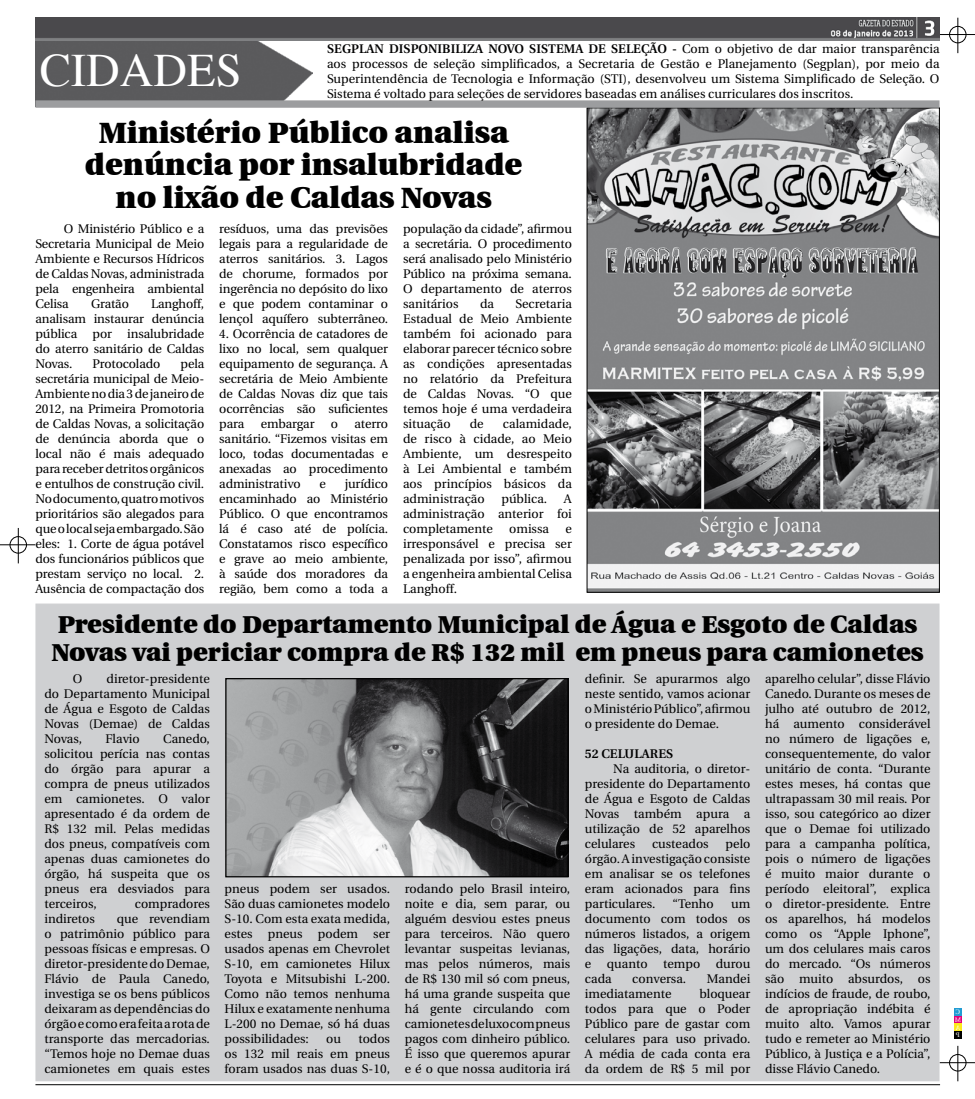
<style>
.page{position:relative;width:975px;height:1099px;background:#fff}
.page>*{position:absolute;margin:0;border:0;box-sizing:border-box;transform-origin:0 0}
.t1{font:47.5px "Times";color:#fff}
.t2{font:900 30px/32.5px "Utopia";color:#000;text-align:center}
.t3{font:900 25px/27.5px "Utopia";color:#000}
.t4{font:12.5px/15px "Utopia";color:#000;text-align:justify}
.t5{font:600 12.5px "Utopia";color:#000}
.s1{font-weight:600}
</style>
<div class="page">
<hr style="left:939px;top:34px;width:35px;height:1px;background:#000">
<hr style="left:957px;top:18px;width:1px;height:35px;background:#000">
<div style="left:949px;top:26px;width:17px;height:17px;border:1px solid #000;border-radius:50%"></div>
<hr style="left:939px;top:1062px;width:35px;height:1px;background:#000">
<hr style="left:957px;top:1045px;width:1px;height:36px;background:#000">
<div style="left:949px;top:1054px;width:17px;height:17px;border:1px solid #000;border-radius:50%"></div>
<div style="left:954px;top:1008px;width:7px;height:7px;background:#219cd3"></div>
<div style="left:954px;top:1015px;width:7px;height:8px;background:#e20079"></div>
<div style="left:954px;top:1023px;width:7px;height:7px;background:#fcea1b"></div>
<div style="left:954px;top:1030px;width:7px;height:8px;background:#000"></div>
<hr style="left:35px;top:1084px;width:905px;height:1px;background:#000">
<hr style="left:0;top:544px;width:35px;height:1px;background:#000">
<hr style="left:18px;top:528px;width:1px;height:35px;background:#000">
<div style="left:10px;top:536px;width:17px;height:17px;border:1px solid #000;border-radius:50%"></div>
<img style="left:589px;top:110px;width:348px;height:480px">
<img style="left:35px;top:40px;width:277px;height:60px">
<div style="left:35px;top:100px;width:904px;height:8px;background:#9c9d9f"></div>
<img style="left:35px;top:18px;width:904px;height:22px">
<div style="left:35px;top:603px;width:904px;height:478px;background:#cfd0d2;border:1px solid #cfd0d2"></div>
<img style="left:227px;top:680px;width:339px;height:195px">
<div style="left:225px;top:678px;width:343px;height:199px;border:1px solid #000"></div>
<p class="t4" style="left:327px;top:41px;width:614px"><span class="s1">SEGPLAN DISPONIBILIZA NOVO SISTEMA DE SELEÇÃO -</span> Com o objetivo de dar maior transparência aos processos de seleção simplificados, a Secretaria de Gestão e Planejamento (Segplan), por meio da Superintendência de Tecnologia e Informação (STI), desenvolveu um Sistema Simplificado de Seleção. O Sistema é voltado para seleções de servidores baseadas em análises curriculares dos inscritos.</p>
<h2 class="t2" style="left:85px;top:116px;width:439px">Ministério Público analisa denúncia por insalubridade no lixão de Caldas Novas</h2>
<p class="t4" style="left:35px;top:221px;width:170px;text-indent:28px">O Ministério Público e a Secretaria Municipal de Meio Ambiente e Recursos Hídricos de Caldas Novas, administrada pela engenheira ambiental Celisa</p>
<h1 class="t1" style="left:40px;top:44px;width:203px">CIDADES</h1>
<p class="t4" style="left:403px;top:221px;width:170px">população da cidade”, afirmou a secretária. O procedimento será analisado pelo Ministério Público na próxima semana.<br>O departamento de aterros sanitários</p>
<p class="t4" style="left:219px;top:221px;width:170px">resíduos, uma das previsões legais para a regularidade de aterros sanitários. 3. Lagos de chorume, formados por ingerência no depósito do lixo e que podem contaminar o lençol aquífero subterrâneo.</p>
<p class="t4" style="left:219px;top:326px;width:170px">4. Ocorrência de catadores de lixo no local, sem qualquer equipamento de segurança. A secretária de Meio Ambiente de Caldas Novas diz que tais ocorrências são suficientes para</p>
<p class="t4" style="left:35px;top:296px;width:170px;text-indent:116px">Langhoff, analisam instaurar denúncia pública por insalubridade do aterro sanitário de Caldas Novas.</p>
<p class="t4" style="left:480px;top:296px;width:16px">da</p>
<p class="t4" style="left:403px;top:296px;width:170px;text-indent:112px">Secretaria Estadual de Meio Ambiente também foi acionado para elaborar parecer técnico sobre as condições apresentadas no relatório da Prefeitura de Caldas Novas. “O que temos hoje é uma verdadeira situação</p>
<p class="t4" style="left:91px;top:296px;width:39px">Gratão</p>
<p class="t4" style="left:35px;top:356px;width:170px;text-indent:145px">pela secretária municipal de Meio-Ambiente no dia 3 de janeiro de 2012, na Primeira Promotoria de Caldas Novas, a solicitação de denúncia aborda que o local não é mais adequado para receber detritos orgânicos e entulhos de construção civil.<br>No documento, quatro motivos prioritários são alegados para que o local seja embargado. São eles: 1. Corte de água potável dos funcionários públicos que prestam serviço no local. 2.<br>Ausência de compactação dos</p>
<p class="t4" style="left:93px;top:356px;width:69px">Protocolado</p>
<p class="t4" style="left:261px;top:416px;width:55px">embargar</p>
<p class="t4" style="left:331px;top:416px;width:9px">o</p>
<p class="t4" style="left:403px;top:416px;width:170px;text-indent:100px">calamidade, de risco à cidade, ao Meio Ambiente, um desrespeito à Lei Ambiental e também aos princípios básicos da administração</p>
<p class="t4" style="left:470px;top:416px;width:15px">de</p>
<p class="t4" style="left:219px;top:416px;width:170px;text-indent:135px">aterro sanitário. “Fizemos visitas em loco, todas documentadas e anexadas ao procedimento administrativo</p>
<p class="t4" style="left:219px;top:476px;width:170px;text-indent:125px">jurídico encaminhado ao Ministério Público. O que encontramos lá é caso até de polícia.<br>Constatamos risco específico e grave ao meio ambiente, à saúde dos moradores da região, bem como a toda a</p>
<p class="t4" style="left:319px;top:476px;width:8px">e</p>
<p class="t4" style="left:501px;top:491px;width:47px">pública.</p>
<p class="t4" style="left:403px;top:491px;width:170px;text-indent:161px">A administração anterior foi completamente</p>
<p class="t4" style="left:509px;top:521px;width:41px">omissa</p>
<p class="t4" style="left:403px;top:521px;width:170px;text-indent:162px">e irresponsável e precisa ser penalizada por isso”, afirmou a engenheira ambiental Celisa Langhoff.</p>
<h3 class="t3" style="left:51px;top:611px;width:873px">Presidente do Departamento Municipal de Água e Esgoto de Caldas<br>Novas vai periciar compra de R$ 132 mil em pneus para camionetes</h3>
<p class="t4" style="left:73px;top:671px;width:11px">O</p>
<p class="t4" style="left:765px;top:671px;width:167px">aparelho celular”, disse Flávio Canedo. Durante os meses de julho até outubro de 2012, há aumento considerável no número de ligações e, consequentemente, do valor unitário de conta. “Durante estes meses, há contas que ultrapassam 30 mil reais. Por isso, sou categórico ao dizer que o Demae foi utilizado para a campanha política, pois o número de ligações é muito maior durante o período eleitoral”, explica o diretor-presidente. Entre os aparelhos, há modelos como os “Apple Iphone”, um dos celulares mais caros do mercado. “Os números são muito absurdos, os indícios de fraude, de roubo, de apropriação indébita é muito alto. Vamos apurar tudo e remeter ao Ministério Público, à Justiça e a Polícia”, disse Flávio Canedo.</p>
<p class="t4" style="left:44px;top:671px;width:167px;text-indent:62px">diretor-presidente do Departamento Municipal de Água e Esgoto de Caldas Novas (Demae) de Caldas Novas,</p>
<p class="t4" style="left:585px;top:671px;width:167px">definir. Se apurarmos algo neste sentido, vamos acionar o Ministério Público”, afirmou o presidente do Demae.</p>
<p class="t5" style="left:585px;top:746px;width:88px">52 CELULARES</p>
<p class="t4" style="left:585px;top:761px;width:167px;text-indent:28px">Na auditoria, o diretor&shy;presidente do Departamento de Água e Esgoto de Caldas Novas também apura a utilização de 52 aparelhos celulares</p>
<p class="t4" style="left:44px;top:731px;width:167px;text-indent:119px">Canedo, solicitou perícia nas contas do órgão para apurar a compra de pneus utilizados em camionetes. O valor apresentado é da ordem de R$ 132 mil. Pelas medidas dos pneus, compatíveis com apenas duas camionetes do órgão, há suspeita que os pneus era desviados para terceiros,</p>
<p class="t4" style="left:105px;top:731px;width:36px">Flavio</p>
<p class="t4" style="left:585px;top:836px;width:167px;text-indent:141px">pelo órgão. A investigação consiste em analisar se os telefones eram acionados para fins particulares.</p>
<p class="t4" style="left:652px;top:836px;width:58px">custeados</p>
<p class="t4" style="left:224px;top:881px;width:167px">pneus podem ser usados.<br>São duas camionetes modelo S-10. Com esta exata medida, estes pneus podem ser usados apenas em Chevrolet S-10, em camionetes Hilux Toyota e Mitsubishi L-200.<br>Como não temos nenhuma Hilux e exatamente nenhuma L-200 no Demae, só há duas possibilidades:</p>
<p class="t4" style="left:405px;top:881px;width:167px">rodando pelo Brasil inteiro, noite e dia, sem parar, ou alguém desviou estes pneus para terceiros. Não quero levantar suspeitas levianas, mas pelos números, mais de R$ 130 mil só com pneus, há uma grande suspeita que há gente circulando com camionetes de luxo com pneus pagos com dinheiro público.<br>É isso que queremos apurar e é o que nossa auditoria irá</p>
<p class="t4" style="left:672px;top:896px;width:43px">“Tenho</p>
<p class="t4" style="left:135px;top:896px;width:76px">compradores</p>
<p class="t4" style="left:585px;top:896px;width:167px;text-indent:146px">um documento com todos os números listados, a origem das ligações, data, horário e quanto tempo durou cada</p>
<p class="t4" style="left:44px;top:911px;width:167px;text-indent:72px">que revendiam o patrimônio público para pessoas físicas e empresas. O diretor-presidente do Demae, Flávio de Paula Canedo, investiga se os bens públicos deixaram as dependências do órgão e como era feita a rota de transporte das mercadorias. “Temos hoje no Demae duas camionetes em quais estes</p>
<p class="t4" style="left:44px;top:911px;width:52px">indiretos</p>
<p class="t4" style="left:632px;top:971px;width:55px">conversa.</p>
<p class="t4" style="left:706px;top:971px;width:45px">Mandei</p>
<p class="t4" style="left:585px;top:986px;width:88px">imediatamente</p>
<p class="t4" style="left:585px;top:986px;width:167px;text-indent:114px">bloquear todos para que o Poder Público pare de gastar com celulares para uso privado.<br>A média de cada conta era da ordem de R$ 5 mil por</p>
<p class="t4" style="left:224px;top:1031px;width:167px;text-indent:134px">todos os 132 mil reais em pneus foram usados nas duas S-10,</p>
<p class="t4" style="left:326px;top:1031px;width:16px">ou</p>
</div>
